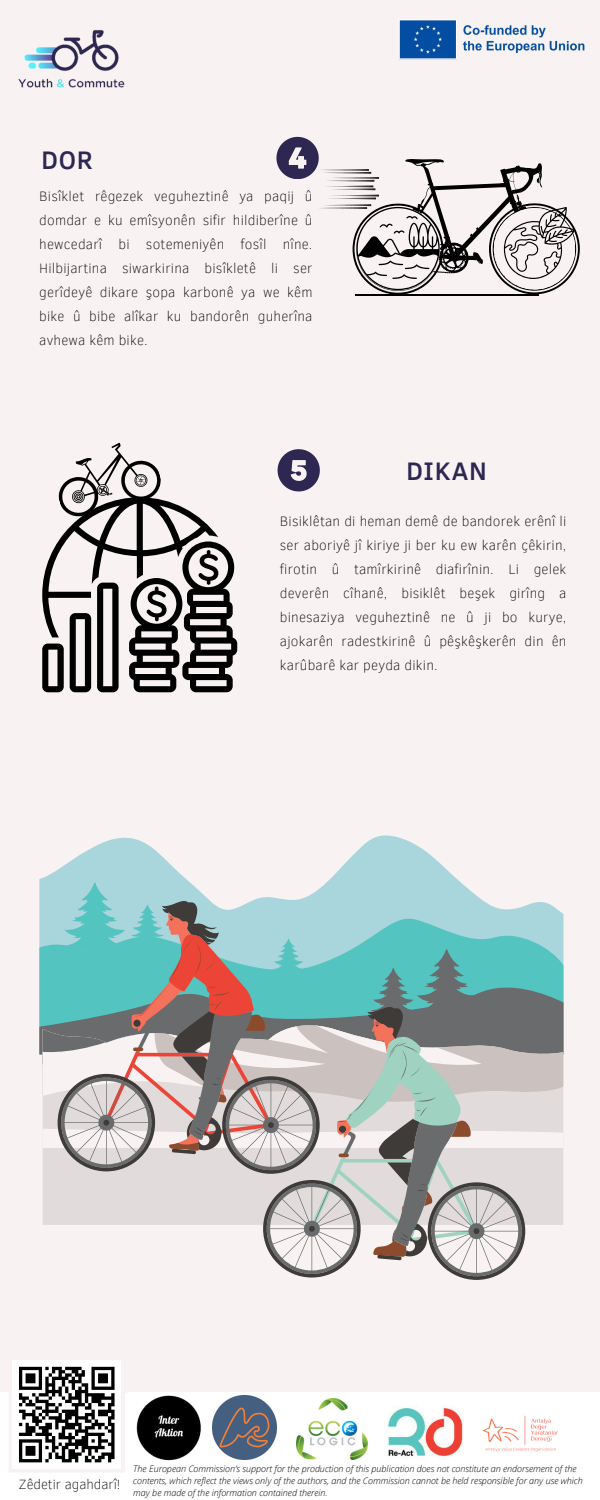
<style>
.page{position:relative;width:600px;height:1500px;background:#f8f3f2}
.page>*{position:absolute;margin:0;border:0;box-sizing:border-box;transform-origin:0 0}
.t1{font:500 26px "Clear Sans";letter-spacing:.03em;color:#2d2751}
.t2{font:100 14px/24px "Clear Sans";letter-spacing:.015em;color:#000;text-align:justify}
.t3{font:100 13.7px "Clear Sans";color:#000}
.t4{font:italic 300 9px/12px "Open Sans";color:#000}
</style>
<div class="page">
<img style="left:18px;top:30px;width:107px;height:58px">
<img style="left:399px;top:20px;width:186px;height:40px">
<svg style="left:276px;top:137px;width:42px;height:42px"></svg>
<svg style="left:278px;top:449px;width:42px;height:42px"></svg>
<svg style="left:353px;top:159px;width:227px;height:136px"></svg>
<hr style="left:355px;top:294px;width:183px;height:1px;background:#000">
<img style="left:321px;top:169px;width:58px;height:39px">
<svg style="left:42px;top:442px;width:195px;height:250px"></svg>
<svg style="left:39px;top:835px;width:422px;height:77px"></svg>
<svg style="left:42px;top:883px;width:521px;height:352px;background:#a4bdbc"></svg>
<svg style="left:263px;top:1007px;width:262px;height:273px"></svg>
<img style="left:390px;top:1392px;width:74px;height:2px">
<div style="left:0;top:1394px;width:600px;height:106px;background:#fff"></div>
<img style="left:133px;top:1392px;width:72px;height:69px">
<img style="left:212px;top:1396px;width:64px;height:63px">
<img style="left:297px;top:1399px;width:70px;height:60px">
<img style="left:387px;top:1406px;width:77px;height:52px">
<img style="left:464px;top:1392px;width:113px;height:60px">
<svg style="left:9px;top:1360px;width:119px;height:112px"></svg>
<p class="t1" style="left:41px;top:141px;width:53px">DOR</p>
<h1 class="t2" style="left:39px;top:184px;width:275px">Bisîklet rêgezek veguheztinê ya paqij û domdar e ku emîsyonên sifir hildiberîne û hewcedarî bi sotemeniyên fosîl nîne.<br>Hilbijartina siwarkirina bisîkletê li ser gerîdeyê dikare şopa karbonê ya we kêm bike û bibe alîkar ku bandorên guherîna avhewa kêm bike.</h1>
<p class="t1" style="left:406px;top:452px;width:82px">DIKAN</p>
<p class="t2" style="left:280px;top:509px;width:288px">Bisiklêtan di heman demê de bandorek erênî li ser aboriyê jî kiriye ji ber ku ew karên çêkirin, firotin û tamîrkirinê diafirînin. Li gelek deverên cîhanê, bisiklêt beşek girîng a binesaziya veguheztinê ne û ji bo kurye, ajokarên radestkirinê û pêşkêşkerên din ên karûbarê kar peyda dikin.</p>
<p class="t3" style="left:36px;top:1470px;width:68px">Mehr Infos!</p>
<p class="t4" style="left:136px;top:1461px;width:460px">Dieses Projekt wurde mit Unterstützung der Europäischen Kommission finanziert. Die Verantwortung für den Inhalt dieser<br>Veröffentlichung trägt allein der Verfasser; die Kommission haftet nicht für die weitere Verwendung der darin enthaltenen<br>Angaben.</p>
<h1 class="t4" style="left:133px;top:1463px;width:451px">The European Commission’s support for the production of this publication does not constitute an endorsement of the contents, which reflect the views only of the authors, and the Commission cannot be held responsible for any use which may be made of the information contained therein.</h1>
<p class="t3" style="left:19px;top:1474px;width:103px">Zêdetir agahdarî!</p>
</div>
